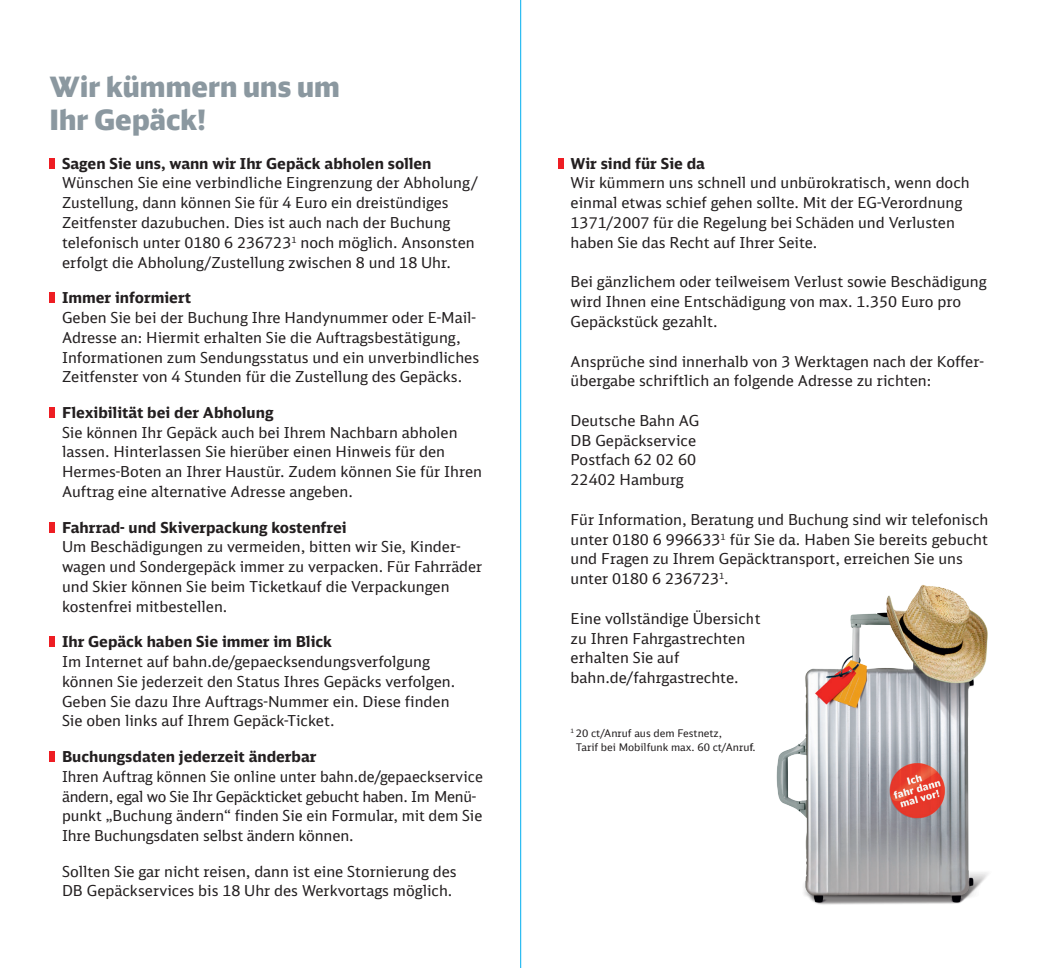
<style>
.page{position:relative;width:1042px;height:968px;background:#fff}
.page>*{position:absolute;margin:0;border:0;box-sizing:border-box;transform-origin:0 0}
.t1{font:900 28px/32.2px "DB Head";letter-spacing:.005em;color:#8b98a0}
.t2{font:15.05px/19.8px "DB Sans";color:#231f20}
.t3{font:700 15.05px "DB Sans";color:#231f20}
.t4{font:10.5px/14px "DB Sans";color:#231f20}
</style>
<div class="page">
<div style="left:50px;top:158px;width:5px;height:11px;background:#ee1d23"></div>
<div style="left:50px;top:292px;width:5px;height:11px;background:#ee1d23"></div>
<div style="left:50px;top:407px;width:5px;height:11px;background:#ee1d23"></div>
<div style="left:50px;top:521px;width:5px;height:11px;background:#ee1d23"></div>
<div style="left:50px;top:636px;width:5px;height:11px;background:#ee1d23"></div>
<div style="left:50px;top:751px;width:5px;height:10px;background:#ee1d23"></div>
<div style="left:558px;top:158px;width:6px;height:11px;background:#ee1d23"></div>
<img style="left:776px;top:585px;width:212px;height:320px">
<hr style="left:520px;top:0;width:1px;height:967px;background:#00aeef">
<h1 class="t1" style="left:50px;top:70px;width:292px">Wir kümmern uns um<br>Ihr Gepäck!</h1>
<p class="t3" style="left:62px;top:153px;width:371px">Sagen Sie uns, wann wir Ihr Gepäck abholen sollen</p>
<p class="t2" style="left:62px;top:173px;width:417px">Wünschen Sie eine verbindliche Eingrenzung der Abholung/ Zustellung, dann können Sie für 4 Euro ein dreistündiges Zeitfenster dazubuchen. Dies ist auch nach der Buchung telefonisch unter 0180 6 236723<sup>1</sup> noch möglich. Ansonsten erfolgt die Abholung/Zustellung zwischen 8 und 18 Uhr.</p>
<p class="t3" style="left:62px;top:288px;width:131px">Immer informiert</p>
<p class="t2" style="left:62px;top:307px;width:419px">Geben Sie bei der Buchung Ihre Handynummer oder E-Mail-Adresse an: Hiermit erhalten Sie die Auftragsbestätigung, Informationen zum Sendungsstatus und ein unverbindliches Zeitfenster von 4 Stunden für die Zustellung des Gepäcks.</p>
<p class="t3" style="left:62px;top:403px;width:213px">Flexibilität bei der Abholung</p>
<p class="t2" style="left:62px;top:422px;width:422px">Sie können Ihr Gepäck auch bei Ihrem Nachbarn abholen lassen. Hinterlassen Sie hierüber einen Hinweis für den Hermes-Boten an Ihrer Haustür. Zudem können Sie für Ihren Auftrag eine alternative Adresse angeben.</p>
<p class="t3" style="left:62px;top:517px;width:286px">Fahrrad- und Skiverpackung kostenfrei</p>
<p class="t2" style="left:62px;top:536px;width:422px">Um Beschädigungen zu vermeiden, bitten wir Sie, Kinder&shy;wagen und Sondergepäck immer zu verpacken. Für Fahrräder und Skier können Sie beim Ticketkauf die Verpackungen kostenfrei mitbestellen.</p>
<p class="t3" style="left:62px;top:632px;width:272px">Ihr Gepäck haben Sie immer im Blick</p>
<p class="t2" style="left:62px;top:651px;width:395px">Im Internet auf bahn.de/gepaecksendungsverfolgung können Sie jederzeit den Status Ihres Gepäcks verfolgen.<br>Geben Sie dazu Ihre Auftrags-Nummer ein. Diese finden Sie oben links auf Ihrem Gepäck-Ticket.</p>
<p class="t3" style="left:62px;top:746px;width:256px">Buchungsdaten jederzeit änderbar</p>
<p class="t2" style="left:62px;top:766px;width:422px">Ihren Auftrag können Sie online unter bahn.de/gepaeckservice ändern, egal wo Sie Ihr Gepäckticket gebucht haben. Im Menü&shy;punkt „Buchung ändern“ finden Sie ein Formular, mit dem Sie Ihre Buchungsdaten selbst ändern können.</p>
<p class="t2" style="left:62px;top:860px;width:396px">Sollten Sie gar nicht reisen, dann ist eine Stornierung des<br>DB Gepäckservices bis 18 Uhr des Werkvortags möglich.</p>
<p class="t3" style="left:570px;top:153px;width:136px">Wir sind für Sie da</p>
<p class="t2" style="left:570px;top:173px;width:401px">Wir kümmern uns schnell und unbürokratisch, wenn doch einmal etwas schief gehen sollte. Mit der EG-Verordnung 1371/2007 für die Regelung bei Schäden und Verlusten haben Sie das Recht auf Ihrer Seite.</p>
<p class="t2" style="left:570px;top:272px;width:417px">Bei gänzlichem oder teilweisem Verlust sowie Beschädigung wird Ihnen eine Entschädigung von max. 1.350 Euro pro<br>Gepäckstück gezahlt.</p>
<p class="t2" style="left:570px;top:351px;width:415px">Ansprüche sind innerhalb von 3 Werktagen nach der Koffer&shy;übergabe schriftlich an folgende Adresse zu richten:</p>
<p class="t2" style="left:570px;top:410px;width:130px">Deutsche Bahn AG<br>DB Gepäckservice<br>Postfach 62 02 60<br>22402 Hamburg</p>
<p class="t2" style="left:570px;top:509px;width:419px">Für Information, Beratung und Buchung sind wir telefonisch unter 0180 6 996633<sup>1</sup> für Sie da. Haben Sie bereits gebucht und Fragen zu Ihrem Gepäcktransport, erreichen Sie uns unter 0180 6 236723<sup>1</sup>.</p>
<p class="t2" style="left:570px;top:608px;width:191px">Eine vollständige Übersicht zu Ihren Fahrgastrechten erhalten Sie auf bahn.de/fahrgastrechte.</p>
<p class="t4" style="left:576px;top:725px;width:181px;text-indent:-5px"><sup>1</sup> 20 ct/Anruf aus dem Festnetz,<br>Tarif bei Mobilfunk max. 60 ct/Anruf.</p>
</div>
